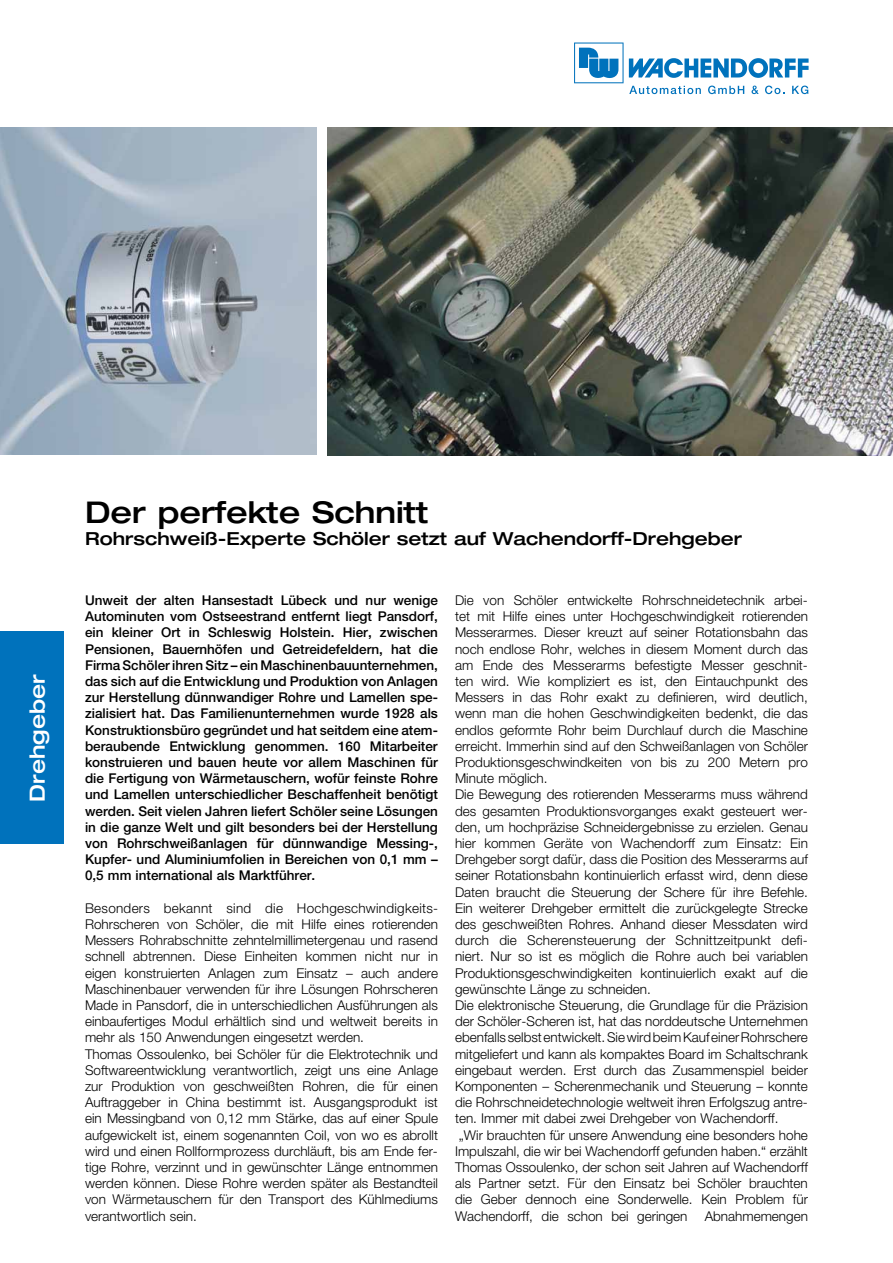
<style>
.page{position:relative;width:893px;height:1263px;background:#fff}
.page>*{position:absolute;margin:0;border:0;box-sizing:border-box;transform-origin:0 0}
.t1{font:500 expanded 30px "Helvetica Neue LT Pro";color:#000}
.t2{font:500 expanded 21px "Helvetica Neue LT Pro";color:#fff}
.t3{font:500 expanded 18px "Helvetica Neue LT Pro";color:#000}
.t4{font:300 13.5px/16.2px "Helvetica Neue LT Pro";color:#000}
.t5{font:500 13.5px/16.2px "Helvetica Neue LT Pro";color:#000;text-align:justify}
</style>
<div class="page">
<img style="left:327px;top:128px;width:566px;height:327px">
<svg style="left:574px;top:43px;width:235px;height:51px"></svg>
<img style="left:0;top:128px;width:317px;height:327px">
<div style="left:0;top:631px;width:64px;height:213px;background:#0072bc"></div>
<h2 class="t2" style="left:24px;top:802px;width:129px;rotate:-90deg">Drehgeber</h2>
<h1 class="t1" style="left:85px;top:493px;width:345px">Der perfekte Schnitt</h1>
<h3 class="t3" style="left:85px;top:527px;width:659px">Rohrschweiß-Experte Schöler setzt auf Wachendorff-Drehgeber</h3>
<p class="t5" style="left:85px;top:592px;width:354px">Unweit der alten Hansestadt Lübeck und nur wenige Autominuten vom Ostseestrand entfernt liegt Pansdorf, ein kleiner Ort in Schleswig Holstein. Hier, zwischen Pensionen, Bauernhöfen und Getreidefeldern, hat die Firma Schöler ihren Sitz – ein Maschinenbauunternehmen, das sich auf die Entwicklung und Produktion von Anlagen zur Herstellung dünnwandiger Rohre und Lamellen spe&shy;zialisiert hat. Das Familienunternehmen wurde 1928 als Konstruktionsbüro gegründet und hat seitdem eine atem&shy;beraubende Entwicklung genommen. 160 Mitarbeiter konstruieren und bauen heute vor allem Maschinen für die Fertigung von Wärmetauschern, wofür feinste Rohre und Lamellen unterschiedlicher Beschaffenheit benötigt werden. Seit vielen Jahren liefert Schöler seine Lösungen in die ganze Welt und gilt besonders bei der Herstellung von Rohrschweißanlagen für dünnwandige Messing-, Kupfer- und Aluminiumfolien in Bereichen von 0,1 mm – 0,5 mm international als Marktführer.</p>
<p class="t4" style="left:85px;top:900px;width:355px">Besonders bekannt sind die Hochgeschwindigkeits-Rohrscheren von Schöler, die mit Hilfe eines rotierenden Messers Rohrabschnitte zehntelmillimetergenau und rasend schnell abtrennen. Diese Einheiten kommen nicht nur in eigen konstruierten Anlagen zum Einsatz – auch andere Maschinenbauer verwenden für ihre Lösungen Rohrscheren Made in Pansdorf, die in unterschiedlichen Ausführungen als einbaufertiges Modul erhältlich sind und weltweit bereits in mehr als 150 Anwendungen eingesetzt werden.<br>Thomas Ossoulenko, bei Schöler für die Elektrotechnik und Softwareentwicklung verantwortlich, zeigt uns eine Anlage zur Produktion von geschweißten Rohren, die für einen Auftraggeber in China bestimmt ist. Ausgangsprodukt ist ein Messingband von 0,12 mm Stärke, das auf einer Spule aufgewickelt ist, einem sogenannten Coil, von wo es abrollt wird und einen Rollformprozess durchläuft, bis am Ende fer&shy;tige Rohre, verzinnt und in gewünschter Länge entnommen werden können. Diese Rohre werden später als Bestandteil von Wärmetauschern für den Transport des Kühlmediums verantwortlich sein.</p>
<p class="t4" style="left:455px;top:592px;width:354px">Die von Schöler entwickelte Rohrschneidetechnik arbei&shy;tet mit Hilfe eines unter Hochgeschwindigkeit rotierenden Messerarmes. Dieser kreuzt auf seiner Rotationsbahn das noch endlose Rohr, welches in diesem Moment durch das am Ende des Messerarms befestigte Messer geschnit&shy;ten wird. Wie kompliziert es ist, den Eintauchpunkt des Messers in das Rohr exakt zu definieren, wird deutlich, wenn man die hohen Geschwindigkeiten bedenkt, die das endlos geformte Rohr beim Durchlauf durch die Maschine erreicht. Immerhin sind auf den Schweißanlagen von Schöler Produktionsgeschwindkeiten von bis zu 200 Metern pro Minute möglich.<br>Die Bewegung des rotierenden Messerarms muss während des gesamten Produktionsvorganges exakt gesteuert wer&shy;den, um hochpräzise Schneidergebnisse zu erzielen. Genau hier kommen Geräte von Wachendorff zum Einsatz: Ein Drehgeber sorgt dafür, dass die Position des Messerarms auf seiner Rotationsbahn kontinuierlich erfasst wird, denn diese Daten braucht die Steuerung der Schere für ihre Befehle.<br>Ein weiterer Drehgeber ermittelt die zurückgelegte Strecke des geschweißten Rohres. Anhand dieser Messdaten wird durch die Scherensteuerung der Schnittzeitpunkt defi&shy;niert. Nur so ist es möglich die Rohre auch bei variablen Produktionsgeschwindigkeiten kontinuierlich exakt auf die gewünschte Länge zu schneiden.<br>Die elektronische Steuerung, die Grundlage für die Präzision der Schöler-Scheren ist, hat das norddeutsche Unternehmen ebenfalls selbst entwickelt. Sie wird beim Kauf einer Rohrschere mitgeliefert und kann als kompaktes Board im Schaltschrank eingebaut werden. Erst durch das Zusammenspiel beider Komponenten – Scherenmechanik und Steuerung – konnte die Rohrschneidetechnologie weltweit ihren Erfolgszug antre&shy;ten. Immer mit dabei zwei Drehgeber von Wachendorff.<br>„Wir brauchten für unsere Anwendung eine besonders hohe Impulszahl, die wir bei Wachendorff gefunden haben.“ erzählt Thomas Ossoulenko, der schon seit Jahren auf Wachendorff als Partner setzt. Für den Einsatz bei Schöler brauchten die Geber dennoch eine Sonderwelle. Kein Problem für Wachendorff, die schon bei geringen</p>
<p class="t4" style="left:705px;top:1207px;width:105px">Abnahmemengen</p>
</div>
